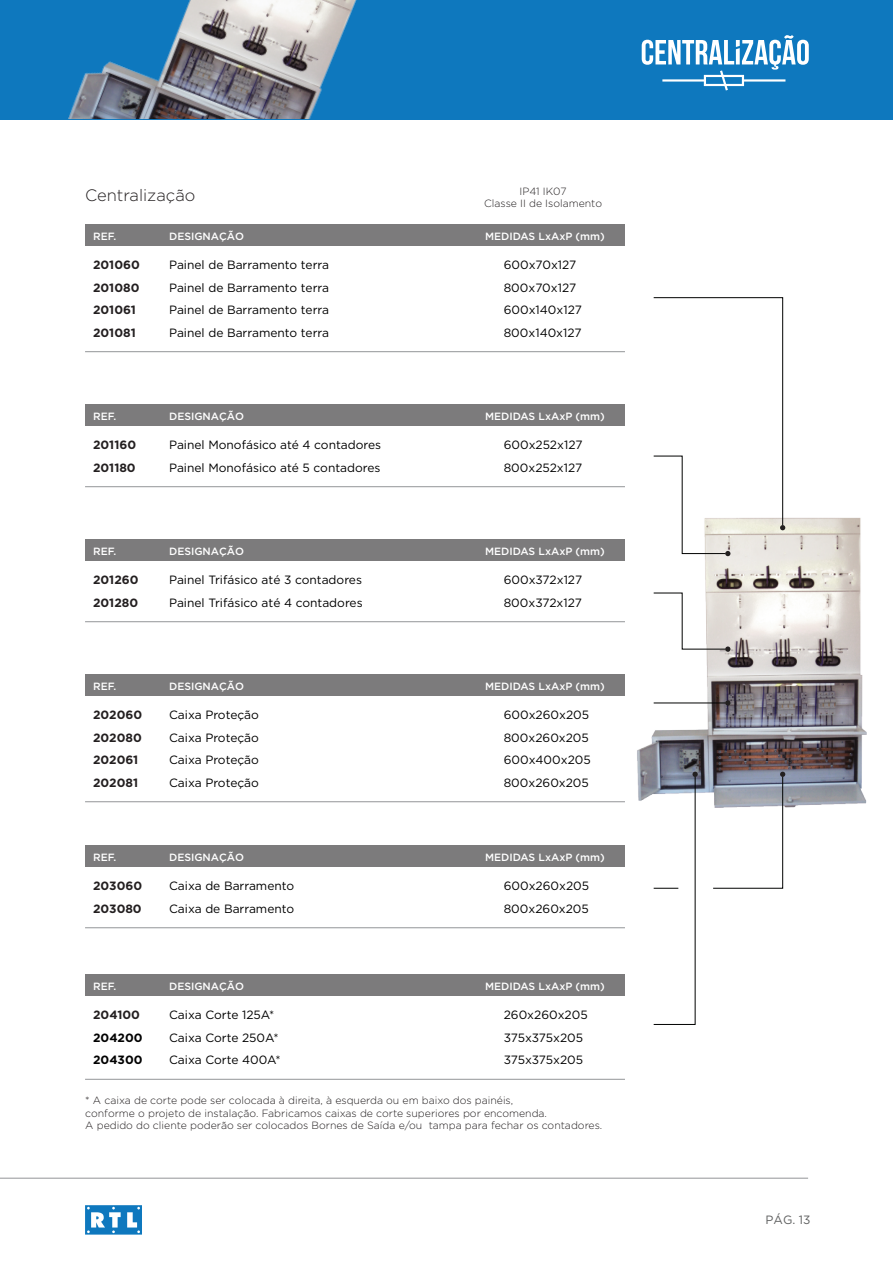
<style>
.page{position:relative;width:893px;height:1263px;background:#fff}
.page>*{position:absolute;margin:0;border:0;box-sizing:border-box;transform-origin:0 0}
.t1{font:300 16.5px "Gotham HTF";color:#231f20}
.t2{font:12px "Gotham HTF";color:#010101}
.t3{font:700 12px "Gotham HTF";color:#231f20}
.t4{font:700 12px "Gotham HTF";color:#010101}
.t5{font:12px "Gotham HTF";color:#5e5f5f}
.t6{font:300 10.5px/12.6px "Gotham HTF";color:#231f20}
.t7{font:500 10.5px "Gotham HTF";color:#fff}
</style>
<div class="page">
<img style="left:637px;top:517px;width:230px;height:291px">
<div style="left:0;top:0;width:893px;height:119px;background:#0e78be"></div>
<hr style="left:0;top:1178px;width:808px;height:1px;background:#939598">
<svg style="left:85px;top:1205px;width:57px;height:29px"></svg>
<img style="left:68px;top:0;width:289px;height:119px">
<div style="left:85px;top:225px;width:540px;height:21px;background:#7c7b7c"></div>
<hr style="left:85px;top:351px;width:540px;height:1px;background:#939598">
<div style="left:85px;top:405px;width:540px;height:21px;background:#7c7b7c"></div>
<hr style="left:85px;top:486px;width:540px;height:1px;background:#939598">
<div style="left:85px;top:540px;width:540px;height:21px;background:#7c7b7c"></div>
<hr style="left:85px;top:621px;width:540px;height:1px;background:#939598">
<div style="left:85px;top:675px;width:540px;height:21px;background:#7c7b7c"></div>
<hr style="left:85px;top:801px;width:540px;height:1px;background:#939598">
<div style="left:85px;top:846px;width:540px;height:21px;background:#7c7b7c"></div>
<hr style="left:85px;top:927px;width:540px;height:1px;background:#939598">
<div style="left:85px;top:975px;width:540px;height:21px;background:#7c7b7c"></div>
<hr style="left:85px;top:1079px;width:540px;height:1px;background:#939598">
<svg style="left:653px;top:297px;width:132px;height:259px"></svg>
<hr style="left:654px;top:703px;width:72px;height:1px;background:#010201">
<svg style="left:725px;top:700px;width:5px;height:6px"></svg>
<svg style="left:653px;top:592px;width:77px;height:60px"></svg>
<svg style="left:712px;top:772px;width:73px;height:117px"></svg>
<svg style="left:653px;top:772px;width:45px;height:253px"></svg>
<svg style="left:642px;top:35px;width:167px;height:55px"></svg>
<p class="t6" style="left:484px;top:185px;width:119px;text-align:center">IP41 IK07<br>Classe II de Isolamento</p>
<h1 class="t1" style="left:85px;top:186px;width:112px">Centralização</h1>
<p class="t7" style="left:93px;top:230px;width:25px">REF.</p>
<p class="t7" style="left:169px;top:230px;width:77px">DESIGNAÇÃO</p>
<p class="t7" style="left:485px;top:230px;width:121px">MEDIDAS LxAxP (mm)</p>
<p class="t3" style="left:93px;top:258px;width:48px">201060</p>
<p class="t2" style="left:169px;top:258px;width:161px">Painel de Barramento terra</p>
<p class="t2" style="left:504px;top:258px;width:74px">600x70x127</p>
<p class="t3" style="left:93px;top:280px;width:48px">201080</p>
<p class="t2" style="left:169px;top:281px;width:161px">Painel de Barramento terra</p>
<p class="t2" style="left:504px;top:281px;width:74px">800x70x127</p>
<p class="t3" style="left:93px;top:303px;width:44px">201061</p>
<p class="t2" style="left:169px;top:303px;width:161px">Painel de Barramento terra</p>
<p class="t2" style="left:504px;top:303px;width:80px">600x140x127</p>
<p class="t3" style="left:93px;top:325px;width:44px">201081</p>
<p class="t2" style="left:169px;top:326px;width:161px">Painel de Barramento terra</p>
<p class="t2" style="left:504px;top:326px;width:79px">800x140x127</p>
<p class="t7" style="left:93px;top:410px;width:25px">REF.</p>
<p class="t7" style="left:169px;top:410px;width:77px">DESIGNAÇÃO</p>
<p class="t7" style="left:485px;top:410px;width:121px">MEDIDAS LxAxP (mm)</p>
<p class="t3" style="left:93px;top:438px;width:45px">201160</p>
<p class="t2" style="left:169px;top:438px;width:214px">Painel Monofásico até 4 contadores</p>
<p class="t2" style="left:504px;top:438px;width:80px">600x252x127</p>
<p class="t3" style="left:93px;top:460px;width:44px">201180</p>
<p class="t2" style="left:169px;top:461px;width:213px">Painel Monofásico até 5 contadores</p>
<p class="t2" style="left:504px;top:461px;width:80px">800x252x127</p>
<p class="t7" style="left:93px;top:545px;width:25px">REF.</p>
<p class="t7" style="left:169px;top:545px;width:77px">DESIGNAÇÃO</p>
<p class="t7" style="left:485px;top:545px;width:121px">MEDIDAS LxAxP (mm)</p>
<p class="t3" style="left:93px;top:573px;width:47px">201260</p>
<p class="t2" style="left:169px;top:573px;width:194px">Painel Trifásico até 3 contadores</p>
<p class="t2" style="left:504px;top:573px;width:80px">600x372x127</p>
<p class="t3" style="left:93px;top:595px;width:47px">201280</p>
<p class="t2" style="left:169px;top:596px;width:195px">Painel Trifásico até 4 contadores</p>
<p class="t2" style="left:504px;top:596px;width:80px">800x372x127</p>
<p class="t7" style="left:93px;top:680px;width:25px">REF.</p>
<p class="t7" style="left:169px;top:680px;width:77px">DESIGNAÇÃO</p>
<p class="t7" style="left:485px;top:680px;width:121px">MEDIDAS LxAxP (mm)</p>
<p class="t3" style="left:93px;top:708px;width:51px">202060</p>
<p class="t2" style="left:169px;top:708px;width:91px">Caixa Proteção</p>
<p class="t2" style="left:504px;top:708px;width:87px">600x260x205</p>
<p class="t3" style="left:93px;top:730px;width:50px">202080</p>
<p class="t2" style="left:169px;top:731px;width:91px">Caixa Proteção</p>
<p class="t2" style="left:504px;top:731px;width:87px">800x260x205</p>
<p class="t3" style="left:93px;top:753px;width:47px">202061</p>
<p class="t2" style="left:169px;top:753px;width:91px">Caixa Proteção</p>
<p class="t2" style="left:504px;top:753px;width:89px">600x400x205</p>
<p class="t3" style="left:93px;top:775px;width:46px">202081</p>
<p class="t2" style="left:169px;top:776px;width:91px">Caixa Proteção</p>
<p class="t2" style="left:504px;top:776px;width:87px">800x260x205</p>
<p class="t7" style="left:93px;top:851px;width:25px">REF.</p>
<p class="t7" style="left:169px;top:851px;width:77px">DESIGNAÇÃO</p>
<p class="t7" style="left:485px;top:851px;width:121px">MEDIDAS LxAxP (mm)</p>
<p class="t3" style="left:93px;top:879px;width:51px">203060</p>
<p class="t2" style="left:169px;top:879px;width:127px">Caixa de Barramento</p>
<p class="t2" style="left:504px;top:879px;width:87px">600x260x205</p>
<p class="t3" style="left:93px;top:901px;width:50px">203080</p>
<p class="t2" style="left:169px;top:902px;width:127px">Caixa de Barramento</p>
<p class="t2" style="left:504px;top:902px;width:87px">800x260x205</p>
<p class="t7" style="left:93px;top:980px;width:25px">REF.</p>
<p class="t7" style="left:169px;top:980px;width:77px">DESIGNAÇÃO</p>
<p class="t7" style="left:485px;top:980px;width:121px">MEDIDAS LxAxP (mm)</p>
<p class="t3" style="left:93px;top:1008px;width:48px">204100</p>
<p class="t2" style="left:169px;top:1008px;width:107px">Caixa Corte 125A*</p>
<p class="t2" style="left:504px;top:1008px;width:85px">260x260x205</p>
<p class="t4" style="left:93px;top:1030px;width:51px">204200</p>
<p class="t2" style="left:169px;top:1031px;width:111px">Caixa Corte 250A*</p>
<p class="t2" style="left:504px;top:1031px;width:81px">375x375x205</p>
<p class="t4" style="left:93px;top:1053px;width:51px">204300</p>
<p class="t2" style="left:169px;top:1053px;width:113px">Caixa Corte 400A*</p>
<p class="t2" style="left:504px;top:1053px;width:81px">375x375x205</p>
<p class="t6" style="left:85px;top:1094px;width:519px">* A caixa de corte pode ser colocada à direita, à esquerda ou em baixo dos painéis,<br>conforme o projeto de instalação. Fabricamos caixas de corte superiores por encomenda.<br>A pedido do cliente poderão ser colocados Bornes de Saída e/ou tampa para fechar os contadores.</p>
<p class="t5" style="left:765px;top:1213px;width:47px">PÁG. 13</p>
</div>
